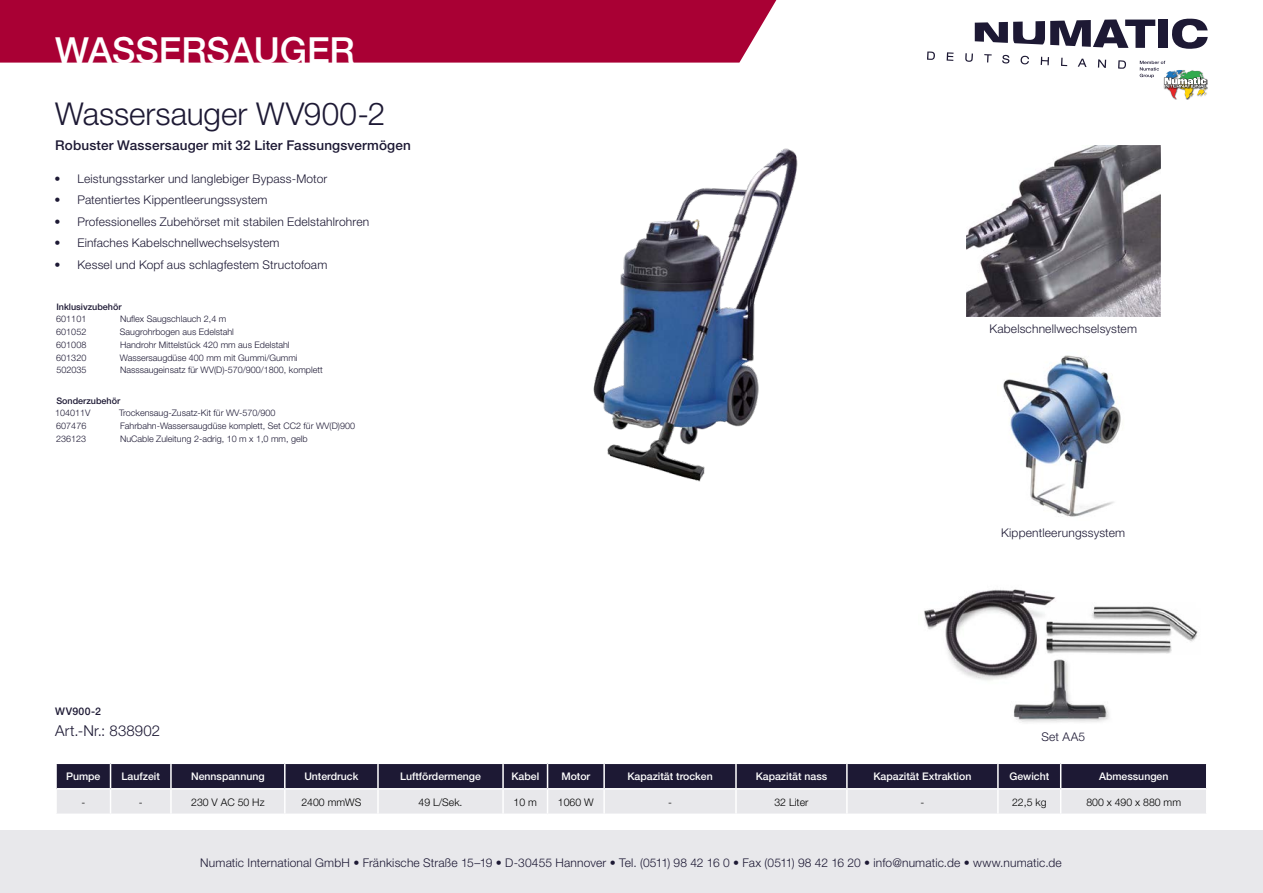
<style>
.page{position:relative;width:1263px;height:893px;background:#fff}
.page>*{position:absolute;margin:0;border:0;box-sizing:border-box;transform-origin:0 0}
.t1{font:500 36px "Helvetica Neue";color:#fff}
.Titel{font:300 31.5px "Helvetica Neue";color:#1d1934}
.t2{font:300 15px "Helvetica Neue";letter-spacing:.005em;color:#1d1934}
.Titel-2{font:500 13.5px "Helvetica Neue";letter-spacing:.01em;color:#1d1934}
.Produktbezeichnung{font:300 12px "Helvetica Neue";letter-spacing:.015em;color:#1d1934}
.t3{font:500 10.5px "Helvetica Neue";color:#fff}
.t4{font:300 10.5px "Helvetica Neue";color:#000}
.t5{font:500 10.5px "Helvetica Neue";letter-spacing:.035em;color:#1d1934}
.tabelle_text{font:300 9px "Helvetica Neue";color:#1d1934}
.tabelle_artnr{font:300 9px "Helvetica Neue";color:#1d1934}
.tabelle_artnr-2{font:500 9px "Helvetica Neue";color:#1d1934}
</style>
<div class="page">
<svg style="left:927px;top:52px;width:8px;height:8px"></svg>
<svg style="left:947px;top:52px;width:6px;height:9px"></svg>
<svg style="left:965px;top:19px;width:243px;height:80px"></svg>
<div style="left:0;top:831px;width:1263px;height:62px;background:#e8e8eb"></div>
<div style="left:0;top:0;width:776px;height:63px;background:#a90034"></div>
<svg style="left:56px;top:763px;width:1151px;height:51px;background:#8b8997"></svg>
<img style="left:1003px;top:355px;width:118px;height:162px">
<img style="left:924px;top:589px;width:274px;height:134px">
<img style="left:966px;top:146px;width:194px;height:170px">
<img style="left:593px;top:148px;width:205px;height:334px">
<p class="t1" style="left:55px;top:29px;width:301px">WASSERSAUGER</p>
<p class="Titel" style="left:55px;top:94px;width:332px">Wassersauger WV900-2</p>
<p class="Titel-2" style="left:55px;top:138px;width:357px">Robuster Wassersauger mit 32 Liter Fassungsvermögen</p>
<p class="Produktbezeichnung" style="left:55px;top:171px;width:274px">• Leistungsstarker und langlebiger Bypass-Motor</p>
<p class="Produktbezeichnung" style="left:55px;top:193px;width:215px">• Patentiertes Kippentleerungssystem</p>
<p class="Produktbezeichnung" style="left:55px;top:214px;width:316px">• Professionelles Zubehörset mit stabilen Edelstahlrohren</p>
<p class="Produktbezeichnung" style="left:55px;top:236px;width:226px">• Einfaches Kabelschnellwechselsystem</p>
<p class="Produktbezeichnung" style="left:55px;top:257px;width:274px">• Kessel und Kopf aus schlagfestem Structofoam</p>
<p class="tabelle_artnr-2" style="left:56px;top:302px;width:67px">Inklusivzubehör</p>
<p class="tabelle_artnr" style="left:56px;top:314px;width:32px">601101</p>
<p class="tabelle_text" style="left:120px;top:314px;width:108px">Nuflex Saugschlauch 2,4 m</p>
<p class="tabelle_artnr" style="left:56px;top:326px;width:32px">601052</p>
<p class="tabelle_text" style="left:120px;top:326px;width:116px">Saugrohrbogen aus Edelstahl</p>
<p class="tabelle_artnr" style="left:56px;top:339px;width:32px">601008</p>
<p class="tabelle_text" style="left:120px;top:339px;width:171px">Handrohr Mittelstück 420 mm aus Edelstahl</p>
<p class="tabelle_artnr" style="left:56px;top:352px;width:32px">601320</p>
<p class="tabelle_text" style="left:120px;top:352px;width:179px">Wassersaugdüse 400 mm mit Gummi/Gummi</p>
<p class="tabelle_artnr" style="left:56px;top:365px;width:32px">502035</p>
<p class="tabelle_text" style="left:120px;top:365px;width:204px">Nasssaugeinsatz für WV(D)-570/900/1800, komplett</p>
<p class="tabelle_artnr-2" style="left:56px;top:395px;width:65px">Sonderzubehör</p>
<p class="tabelle_artnr" style="left:55px;top:407px;width:37px">104011V</p>
<p class="tabelle_text" style="left:119px;top:407px;width:158px">Trockensaug-Zusatz-Kit für WV-570/900</p>
<p class="tabelle_artnr" style="left:56px;top:420px;width:32px">607476</p>
<p class="tabelle_text" style="left:120px;top:420px;width:237px">Fahrbahn-Wassersaugdüse komplett, Set CC2 für WV(D)900</p>
<p class="tabelle_artnr" style="left:56px;top:433px;width:32px">236123</p>
<p class="tabelle_text" style="left:120px;top:433px;width:189px">NuCable Zuleitung 2-adrig, 10 m x 1,0 mm, gelb</p>
<p class="t5" style="left:55px;top:705px;width:47px">WV900-2</p>
<p class="t2" style="left:55px;top:722px;width:106px">Art.-Nr.: 838902</p>
<p class="Produktbezeichnung" style="left:989px;top:321px;width:149px">Kabelschnellwechselsystem</p>
<p class="Produktbezeichnung" style="left:1001px;top:525px;width:125px">Kippentleerungssystem</p>
<p class="Produktbezeichnung" style="left:1041px;top:730px;width:45px">Set AA5</p>
<p class="t3" style="left:66px;top:770px;width:36px">Pumpe</p>
<p class="t3" style="left:122px;top:770px;width:40px">Laufzeit</p>
<p class="t3" style="left:191px;top:770px;width:75px">Nennspannung</p>
<p class="t3" style="left:304px;top:770px;width:56px">Unterdruck</p>
<p class="t3" style="left:400px;top:770px;width:82px">Luftfördermenge</p>
<p class="t3" style="left:511px;top:770px;width:29px">Kabel</p>
<p class="t3" style="left:561px;top:770px;width:30px">Motor</p>
<p class="t3" style="left:627px;top:770px;width:87px">Kapazität trocken</p>
<p class="t3" style="left:756px;top:770px;width:73px">Kapazität nass</p>
<p class="t3" style="left:873px;top:770px;width:100px">Kapazität Extraktion</p>
<p class="t3" style="left:1009px;top:770px;width:41px">Gewicht</p>
<p class="t3" style="left:1099px;top:770px;width:71px">Abmessungen</p>
<p class="t4" style="left:81px;top:795px;width:5px">-</p>
<p class="t4" style="left:139px;top:795px;width:5px">-</p>
<p class="t4" style="left:191px;top:795px;width:75px">230 V AC 50 Hz</p>
<p class="t4" style="left:301px;top:795px;width:61px">2400 mmWS</p>
<p class="t4" style="left:418px;top:795px;width:45px">49 L/Sek.</p>
<p class="t4" style="left:514px;top:795px;width:25px">10 m</p>
<p class="t4" style="left:558px;top:795px;width:37px">1060 W</p>
<p class="t4" style="left:668px;top:795px;width:5px">-</p>
<p class="t4" style="left:774px;top:795px;width:36px">32 Liter</p>
<p class="t4" style="left:920px;top:795px;width:5px">-</p>
<p class="t4" style="left:1012px;top:795px;width:36px">22,5 kg</p>
<p class="t4" style="left:1086px;top:795px;width:96px">800 x 490 x 880 mm</p>
<p class="Produktbezeichnung" style="left:200px;top:855px;width:863px">Numatic International GmbH • Fränkische Straße 15–19 • D-30455 Hannover • Tel. (0511) 98 42 16 0 • Fax (0511) 98 42 16 20 • info@numatic.de • www.numatic.de</p>
</div>
